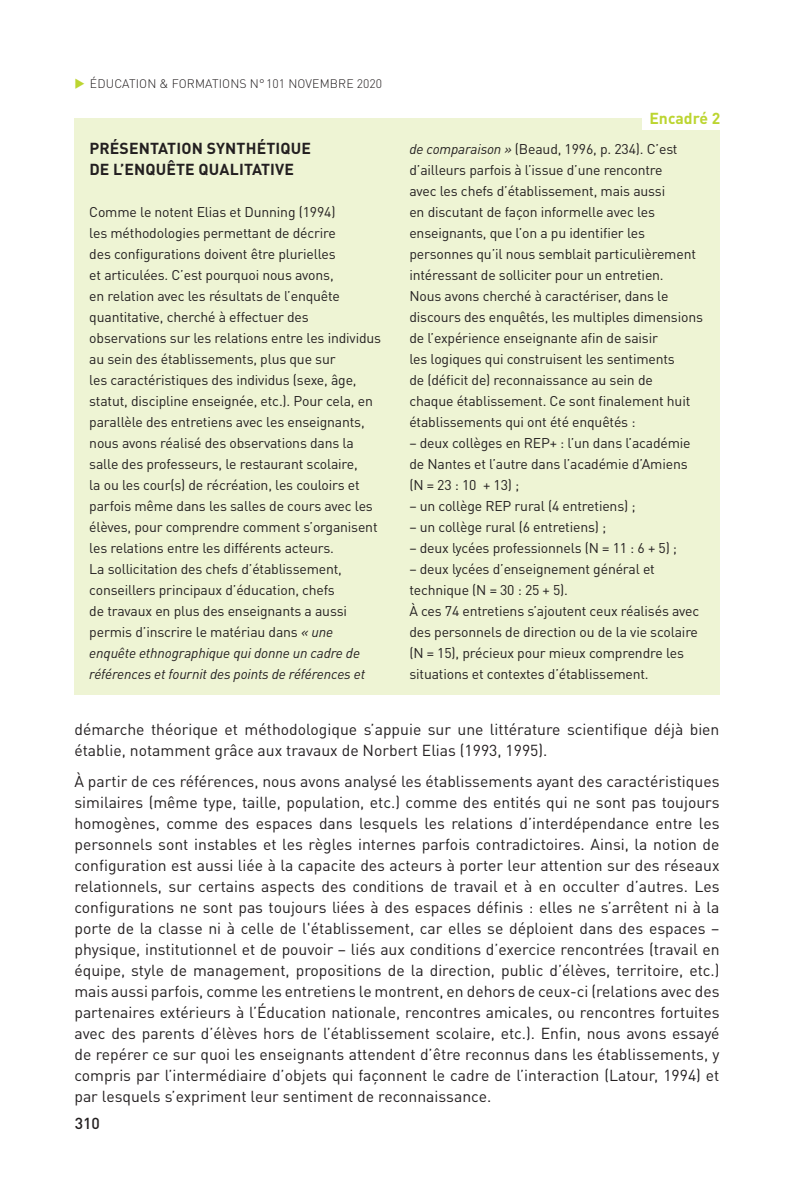
<style>
.page{position:relative;width:794px;height:1191px;background:#fff}
.page>*{position:absolute;margin:0;border:0;box-sizing:border-box;transform-origin:0 0}
.Courant{font:15.75px/21px "DINOT";color:#231f20}
._05_TexteEncadre{font:700 15.75px/21px "DINOT";letter-spacing:.01em;color:#231f20}
.Filet_fin_d_article{font:700 15.75px "DINOT";color:#bcd531}
.t1{font:500 15.75px "DINOT";color:#231f20}
._05_TexteEncadre-2{font:14px/21px "DINOT";letter-spacing:-.01em;color:#231f20}
.Titre_courant__gauch{font:300 12.25px "DINOT";letter-spacing:.01em;color:#231f20}
.s1{color:#bcd531}
.s2{font-style:italic}
</style>
<div class="page">
<div style="left:74px;top:118px;width:645px;height:577px;background:#eef4d4"></div>
<div style="left:642px;top:107px;width:85px;height:23px;background:#fff"></div>
<p class="Titre_courant__gauch" style="left:74px;top:76px;width:309px"><span class="s1">◆</span> ÉDUCATION &amp; FORMATIONS N°101 NOVEMBRE 2020</p>
<p class="_05_TexteEncadre" style="left:89px;top:138px;width:223px">PRÉSENTATION SYNTHÉTIQUE<br>DE L’ENQUÊTE QUALITATIVE</p>
<p class="_05_TexteEncadre-2" style="left:89px;top:201px;width:293px">Comme le notent Elias et Dunning (1994)<br>les méthodologies permettant de décrire<br>des configurations doivent être plurielles<br>et articulées. C’est pourquoi nous avons,<br>en relation avec les résultats de l’enquête quantitative, cherché à effectuer des observations sur les relations entre les individus au sein des établissements, plus que sur<br>les caractéristiques des individus (sexe, âge, statut, discipline enseignée, etc.). Pour cela, en parallèle des entretiens avec les enseignants, nous avons réalisé des observations dans la salle des professeurs, le restaurant scolaire,<br>la ou les cour(s) de récréation, les couloirs et parfois même dans les salles de cours avec les élèves, pour comprendre comment s’organisent les relations entre les différents acteurs.<br>La sollicitation des chefs d’établissement, conseillers principaux d’éducation, chefs<br>de travaux en plus des enseignants a aussi permis d’inscrire le matériau dans <span class="s2">« une enquête ethnographique qui donne un cadre de références et fournit des points de références et</span></p>
<p class="Filet_fin_d_article" style="left:649px;top:108px;width:72px">Encadré 2</p>
<p class="_05_TexteEncadre-2" style="left:409px;top:138px;width:288px"><span class="s2">de comparaison »</span> (Beaud, 1996, p. 234). C’est d’ailleurs parfois à l’issue d’une rencontre<br>avec les chefs d’établissement, mais aussi<br>en discutant de façon informelle avec les enseignants, que l’on a pu identifier les personnes qu’il nous semblait particulièrement intéressant de solliciter pour un entretien.</p>
<p class="_05_TexteEncadre-2" style="left:409px;top:285px;width:295px">Nous avons cherché à caractériser, dans le discours des enquêtés, les multiples dimensions de l’expérience enseignante afin de saisir<br>les logiques qui construisent les sentiments<br>de (déficit de) reconnaissance au sein de<br>chaque établissement. Ce sont finalement huit établissements qui ont été enquêtés :</p>
<p class="_05_TexteEncadre-2" style="left:409px;top:432px;width:283px">− deux collèges en REP+ : l’un dans l’académie de Nantes et l’autre dans l’académie d’Amiens (N = 23 : 10 + 13) ;</p>
<p class="_05_TexteEncadre-2" style="left:409px;top:495px;width:228px">− un collège REP rural (4 entretiens) ;</p>
<p class="_05_TexteEncadre-2" style="left:409px;top:516px;width:198px">− un collège rural (6 entretiens) ;</p>
<p class="_05_TexteEncadre-2" style="left:409px;top:537px;width:269px">− deux lycées professionnels (N = 11 : 6 + 5) ;</p>
<p class="_05_TexteEncadre-2" style="left:409px;top:558px;width:247px">− deux lycées d’enseignement général et technique (N = 30 : 25 + 5).</p>
<p class="_05_TexteEncadre-2" style="left:409px;top:600px;width:291px">À ces 74 entretiens s’ajoutent ceux réalisés avec des personnels de direction ou de la vie scolaire (N = 15), précieux pour mieux comprendre les situations et contextes d’établissement.</p>
<p class="Courant" style="left:74px;top:718px;width:646px">démarche théorique et méthodologique s’appuie sur une littérature scientifique déjà bien établie, notamment grâce aux travaux de Norbert Elias (1993, 1995).</p>
<p class="Courant" style="left:74px;top:770px;width:646px;text-align:justify">À partir de ces références, nous avons analysé les établissements ayant des caractéristiques similaires (même type, taille, population, etc.) comme des entités qui ne sont pas toujours homogènes, comme des espaces dans lesquels les relations d’interdépendance entre les personnels sont instables et les règles internes parfois contradictoires. Ainsi, la notion de configuration est aussi liée à la capacite des acteurs à porter leur attention sur des réseaux relationnels, sur certains aspects des conditions de travail et à en occulter d’autres. Les configurations ne sont pas toujours liées à des espaces définis : elles ne s’arrêtent ni à la porte de la classe ni à celle de l'établissement, car elles se déploient dans des espaces – physique, institutionnel et de pouvoir – liés aux conditions d’exercice rencontrées (travail en équipe, style de management, propositions de la direction, public d’élèves, territoire, etc.) mais aussi parfois, comme les entretiens le montrent, en dehors de ceux-ci (relations avec des partenaires extérieurs à l’Éducation nationale, rencontres amicales, ou rencontres fortuites avec des parents d’élèves hors de l’établissement scolaire, etc.). Enfin, nous avons essayé de repérer ce sur quoi les enseignants attendent d’être reconnus dans les établissements, y compris par l’intermédiaire d’objets qui façonnent le cadre de l’interaction (Latour, 1994) et par lesquels s’expriment leur sentiment de reconnaissance.</p>
<p class="t1" style="left:75px;top:1112px;width:27px">310</p>
</div>
